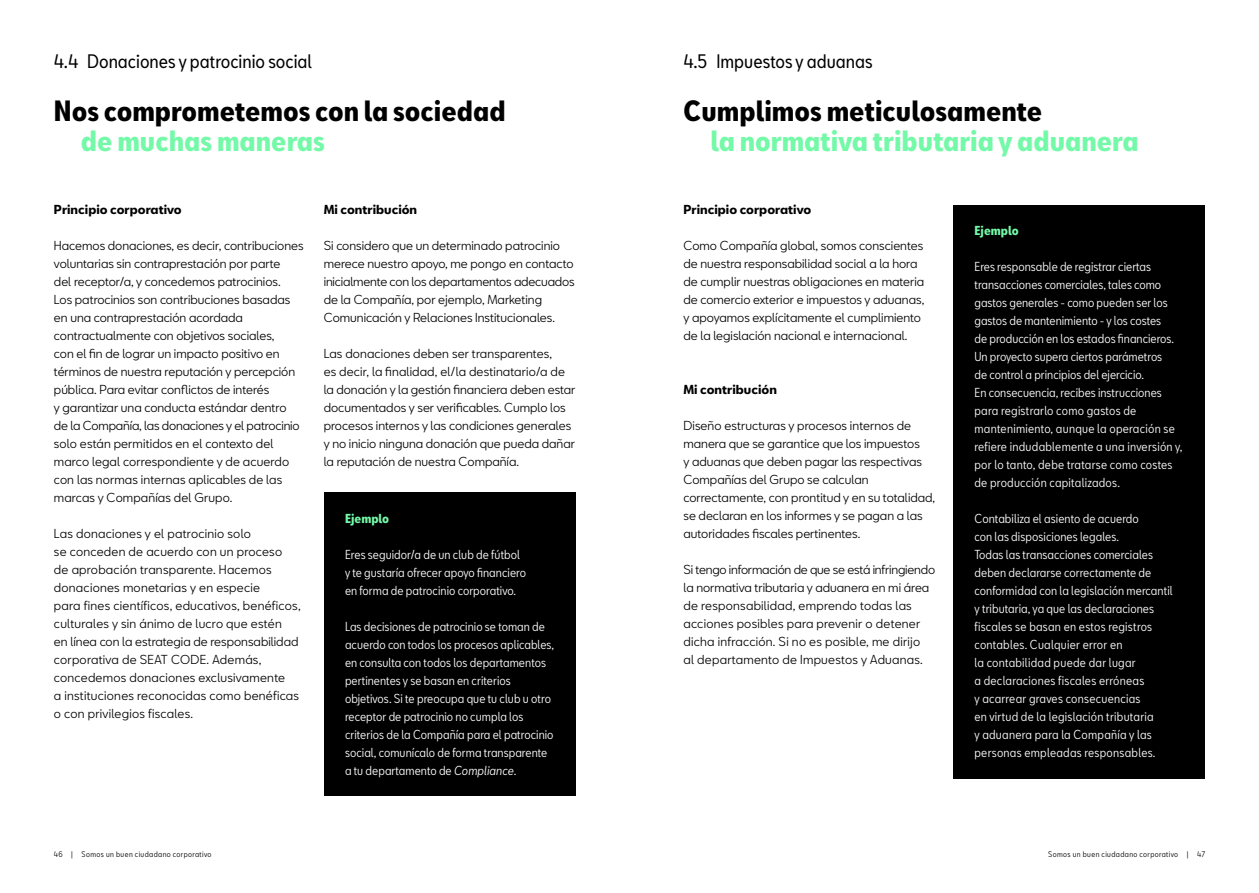
<style>
.page{position:relative;width:1259px;height:893px;background:#fff}
.page>*{position:absolute;margin:0;border:0;box-sizing:border-box;transform-origin:0 0}
.t1{font:700 condensed 27px "SEATBCN";color:#000}
.t2{font:700 condensed 27px "SEATBCN";color:#74f9a8}
.t3{font:condensed 18px "SEATBCN";color:#000}
.t4{font:12px/18px "SEATBCN";color:#000}
.t5{font:condensed 12px/18px "SEATBCN";letter-spacing:.005em;color:#fff}
.t6{font:12px/18px "SEATBCN";letter-spacing:.02em;color:#000}
.t7{font:700 12px "SEATBCN";color:#000}
.t8{font:700 condensed 12px "SEATBCN";color:#74f9a8}
.t9{font:condensed 7.5px "SEATBCN";letter-spacing:.05em;color:#000}
.s1{font-style:italic}
</style>
<div class="page">
<div style="left:324px;top:493px;width:251px;height:303px;background:#000"></div>
<div style="left:953px;top:205px;width:252px;height:573px;background:#000"></div>
<h2 class="t3" style="left:54px;top:45px;width:260px">4.4 Donaciones y patrocinio social</h2>
<h1 class="t1" style="left:54px;top:96px;width:453px">Nos comprometemos con la sociedad</h1>
<h1 class="t2" style="left:81px;top:126px;width:245px">de muchas maneras</h1>
<p class="t7" style="left:54px;top:203px;width:129px">Principio corporativo</p>
<p class="t4" style="left:54px;top:236px;width:251px">Hacemos donaciones, es decir, contribuciones voluntarias sin contraprestación por parte<br>del receptor/a, y concedemos patrocinios.<br>Los patrocinios son contribuciones basadas en una contraprestación acordada contractualmente con objetivos sociales,<br>con el fin de lograr un impacto positivo en términos de nuestra reputación y percepción pública. Para evitar conflictos de interés<br>y garantizar una conducta estándar dentro de la Compañía, las donaciones y el patrocinio solo están permitidos en el contexto del marco legal correspondiente y de acuerdo con las normas internas aplicables de las marcas y Compañías del Grupo.</p>
<p class="t6" style="left:54px;top:524px;width:248px">Las donaciones y el patrocinio solo<br>se conceden de acuerdo con un proceso<br>de aprobación transparente. Hacemos donaciones monetarias y en especie<br>para fines científicos, educativos, benéficos, culturales y sin ánimo de lucro que estén<br>en línea con la estrategia de responsabilidad corporativa de SEAT CODE. Además, concedemos donaciones exclusivamente<br>a instituciones reconocidas como benéficas o con privilegios fiscales.</p>
<p class="t7" style="left:324px;top:203px;width:95px">Mi contribución</p>
<p class="t4" style="left:324px;top:236px;width:252px">Si considero que un determinado patrocinio merece nuestro apoyo, me pongo en contacto inicialmente con los departamentos adecuados de la Compañía, por ejemplo, Marketing Comunicación y Relaciones Institucionales.</p>
<p class="t4" style="left:324px;top:344px;width:253px">Las donaciones deben ser transparentes,<br>es decir, la finalidad, el/la destinatario/a de la donación y la gestión financiera deben estar documentados y ser verificables. Cumplo los procesos internos y las condiciones generales y no inicio ninguna donación que pueda dañar la reputación de nuestra Compañía.</p>
<p class="t8" style="left:345px;top:512px;width:46px">Ejemplo</p>
<p class="t5" style="left:345px;top:545px;width:182px">Eres seguidor/a de un club de fútbol y te gustaría ofrecer apoyo financiero en forma de patrocinio corporativo.</p>
<p class="t5" style="left:345px;top:617px;width:211px">Las decisiones de patrocinio se toman de acuerdo con todos los procesos aplicables, en consulta con todos los departamentos pertinentes y se basan en criterios objetivos. Si te preocupa que tu club u otro receptor de patrocinio no cumpla los criterios de la Compañía para el patrocinio social, comunícalo de forma transparente a tu departamento de <span class="s1">Compliance</span>.</p>
<h2 class="t3" style="left:683px;top:45px;width:191px">4.5 Impuestos y aduanas</h2>
<h1 class="t1" style="left:683px;top:96px;width:360px">Cumplimos meticulosamente</h1>
<h1 class="t2" style="left:710px;top:126px;width:430px">la normativa tributaria y aduanera</h1>
<p class="t7" style="left:683px;top:203px;width:129px">Principio corporativo</p>
<p class="t4" style="left:683px;top:236px;width:242px">Como Compañía global, somos conscientes de nuestra responsabilidad social a la hora de cumplir nuestras obligaciones en materia de comercio exterior e impuestos y aduanas, y apoyamos explícitamente el cumplimiento de la legislación nacional e internacional.</p>
<p class="t7" style="left:683px;top:383px;width:95px">Mi contribución</p>
<p class="t4" style="left:683px;top:416px;width:253px">Diseño estructuras y procesos internos de manera que se garantice que los impuestos<br>y aduanas que deben pagar las respectivas Compañías del Grupo se calculan correctamente, con prontitud y en su totalidad, se declaran en los informes y se pagan a las autoridades fiscales pertinentes.</p>
<p class="t6" style="left:683px;top:560px;width:253px">Si tengo información de que se está infringiendo la normativa tributaria y aduanera en mi área de responsabilidad, emprendo todas las acciones posibles para prevenir o detener dicha infracción. Si no es posible, me dirijo<br>al departamento de Impuestos y Aduanas.</p>
<p class="t8" style="left:974px;top:224px;width:46px">Ejemplo</p>
<p class="t5" style="left:974px;top:258px;width:209px">Eres responsable de registrar ciertas transacciones comerciales, tales como gastos generales - como pueden ser los gastos de mantenimiento - y los costes<br>de producción en los estados financieros.<br>Un proyecto supera ciertos parámetros<br>de control a principios del ejercicio.<br>En consecuencia, recibes instrucciones para registrarlo como gastos de mantenimiento, aunque la operación se refiere indudablemente a una inversión y, por lo tanto, debe tratarse como costes de producción capitalizados.</p>
<p class="t5" style="left:974px;top:510px;width:200px">Contabiliza el asiento de acuerdo<br>con las disposiciones legales.<br>Todas las transacciones comerciales deben declararse correctamente de conformidad con la legislación mercantil y tributaria, ya que las declaraciones fiscales se basan en estos registros contables. Cualquier error en<br>la contabilidad puede dar lugar<br>a declaraciones fiscales erróneas<br>y acarrear graves consecuencias<br>en virtud de la legislación tributaria<br>y aduanera para la Compañía y las personas empleadas responsables.</p>
<p class="t9" style="left:54px;top:847px;width:159px">46 | Somos un buen ciudadano corporativo</p>
<p class="t9" style="left:1048px;top:847px;width:158px">Somos un buen ciudadano corporativo | 47</p>
</div>
